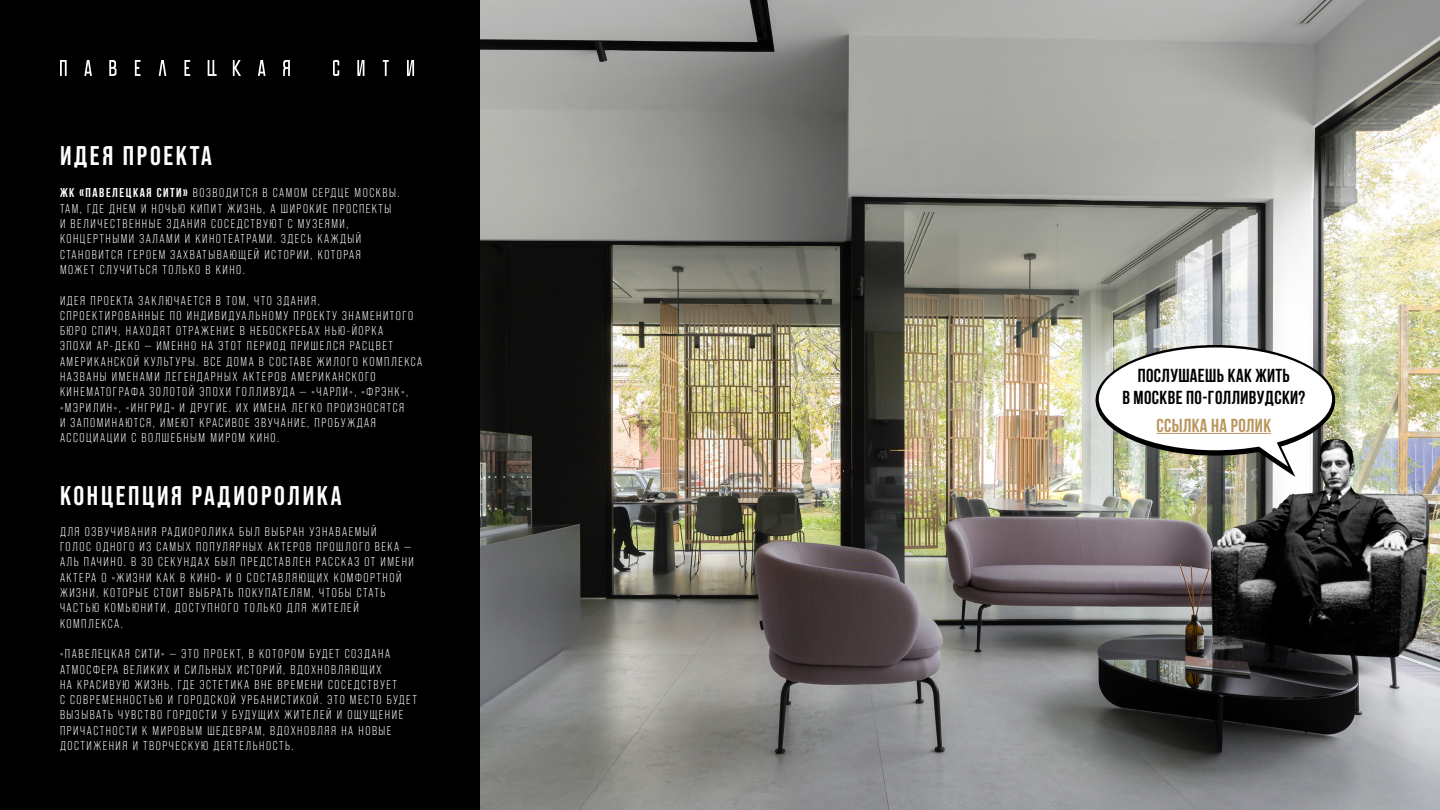
<style>
.page{position:relative;width:1440px;height:810px;background:#fff}
.page>*{position:absolute;margin:0;border:0;box-sizing:border-box;transform-origin:0 0}
.t1{font:700 27px "Bebas Neue Pro";letter-spacing:.1em;color:#fff}
.t2{font:700 18.75px/22.5px "Bebas Neue";letter-spacing:.02em;color:#000;text-align:center}
.t3{font:700 18.75px "Bebas Neue";letter-spacing:.02em;color:#ba955c}
.t4{font:12.75px/15.3px "Bebas Neue Pro";letter-spacing:.12em;color:#fff}
.s1{font-family:"Bebas Neue";font-weight:700}
</style>
<div class="page">
<img style="left:480px;top:0;width:960px;height:810px">
<svg style="left:1096px;top:345px;width:239px;height:110px;fill:#000"></svg>
<div style="left:1099px;top:348px;width:233px;height:102px;background:#fff;border-radius:50%"></div>
<svg style="left:1255px;top:440px;width:40px;height:37px"></svg>
<div style="left:0;top:0;width:480px;height:810px;background:#000"></div>
<hr style="left:1157px;top:433px;width:114px;height:1px;background:#ba955c">
<svg style="left:333px;top:60px;width:6px;height:16px"></svg>
<svg style="left:383px;top:60px;width:6px;height:16px"></svg>
<svg style="left:60px;top:60px;width:7px;height:16px"></svg>
<svg style="left:109px;top:60px;width:8px;height:16px"></svg>
<svg style="left:184px;top:60px;width:6px;height:16px"></svg>
<svg style="left:135px;top:60px;width:6px;height:16px"></svg>
<svg style="left:233px;top:60px;width:8px;height:16px"></svg>
<svg style="left:283px;top:60px;width:7px;height:16px"></svg>
<svg style="left:208px;top:60px;width:9px;height:16px"></svg>
<svg style="left:159px;top:60px;width:7px;height:16px"></svg>
<svg style="left:258px;top:60px;width:8px;height:16px"></svg>
<svg style="left:84px;top:60px;width:8px;height:16px"></svg>
<svg style="left:407px;top:60px;width:7px;height:16px"></svg>
<svg style="left:357px;top:60px;width:7px;height:16px"></svg>
<h1 class="t1" style="left:60px;top:140px;width:153px">ИДЕЯ ПРОЕКТА</h1>
<p class="t4" style="left:60px;top:185px;width:341px"><span class="s1">ЖК «ПАВЕЛЕЦКАЯ СИТИ»</span> ВОЗВОДИТСЯ В САМОМ СЕРДЦЕ МОСКВЫ.<br>ТАМ, ГДЕ ДНЕМ И НОЧЬЮ КИПИТ ЖИЗНЬ, А ШИРОКИЕ ПРОСПЕКТЫ И ВЕЛИЧЕСТВЕННЫЕ ЗДАНИЯ СОСЕДСТВУЮТ С МУЗЕЯМИ, КОНЦЕРТНЫМИ ЗАЛАМИ И КИНОТЕАТРАМИ. ЗДЕСЬ КАЖДЫЙ СТАНОВИТСЯ ГЕРОЕМ ЗАХВАТЫВАЮЩЕЙ ИСТОРИИ, КОТОРАЯ<br>МОЖЕТ СЛУЧИТЬСЯ ТОЛЬКО В КИНО.</p>
<p class="t4" style="left:60px;top:292px;width:364px">ИДЕЯ ПРОЕКТА ЗАКЛЮЧАЕТСЯ В ТОМ, ЧТО ЗДАНИЯ, СПРОЕКТИРОВАННЫЕ ПО ИНДИВИДУАЛЬНОМУ ПРОЕКТУ ЗНАМЕНИТОГО БЮРО СПИЧ, НАХОДЯТ ОТРАЖЕНИЕ В НЕБОСКРЕБАХ НЬЮ-ЙОРКА<br>ЭПОХИ АР-ДЕКО — ИМЕННО НА ЭТОТ ПЕРИОД ПРИШЕЛСЯ РАСЦВЕТ АМЕРИКАНСКОЙ КУЛЬТУРЫ. ВСЕ ДОМА В СОСТАВЕ ЖИЛОГО КОМПЛЕКСА НАЗВАНЫ ИМЕНАМИ ЛЕГЕНДАРНЫХ АКТЕРОВ АМЕРИКАНСКОГО КИНЕМАТОГРАФА ЗОЛОТОЙ ЭПОХИ ГОЛЛИВУДА — «ЧАРЛИ», «ФРЭНК», «МЭРИЛИН», «ИНГРИД» И ДРУГИЕ. ИХ ИМЕНА ЛЕГКО ПРОИЗНОСЯТСЯ<br>И ЗАПОМИНАЮТСЯ, ИМЕЮТ КРАСИВОЕ ЗВУЧАНИЕ, ПРОБУЖДАЯ АССОЦИАЦИИ С ВОЛШЕБНЫМ МИРОМ КИНО.</p>
<h1 class="t1" style="left:60px;top:480px;width:283px">КОНЦЕПЦИЯ РАДИОРОЛИКА</h1>
<p class="t4" style="left:60px;top:524px;width:355px">ДЛЯ ОЗВУЧИВАНИЯ РАДИОРОЛИКА БЫЛ ВЫБРАН УЗНАВАЕМЫЙ<br>ГОЛОС ОДНОГО ИЗ САМЫХ ПОПУЛЯРНЫХ АКТЕРОВ ПРОШЛОГО ВЕКА — АЛЬ ПАЧИНО. В 30 СЕКУНДАХ БЫЛ ПРЕДСТАВЛЕН РАССКАЗ ОТ ИМЕНИ АКТЕРА О «ЖИЗНИ КАК В КИНО» И О СОСТАВЛЯЮЩИХ КОМФОРТНОЙ ЖИЗНИ, КОТОРЫЕ СТОИТ ВЫБРАТЬ ПОКУПАТЕЛЯМ, ЧТОБЫ СТАТЬ ЧАСТЬЮ КОМЬЮНИТИ, ДОСТУПНОГО ТОЛЬКО ДЛЯ ЖИТЕЛЕЙ КОМПЛЕКСА.</p>
<p class="t4" style="left:60px;top:646px;width:358px">«ПАВЕЛЕЦКАЯ СИТИ» — ЭТО ПРОЕКТ, В КОТОРОМ БУДЕТ СОЗДАНА АТМОСФЕРА ВЕЛИКИХ И СИЛЬНЫХ ИСТОРИЙ, ВДОХНОВЛЯЮЩИХ<br>НА КРАСИВУЮ ЖИЗНЬ, ГДЕ ЭСТЕТИКА ВНЕ ВРЕМЕНИ СОСЕДСТВУЕТ<br>С СОВРЕМЕННОСТЬЮ И ГОРОДСКОЙ УРБАНИСТИКОЙ. ЭТО МЕСТО БУДЕТ ВЫЗЫВАТЬ ЧУВСТВО ГОРДОСТИ У БУДУЩИХ ЖИТЕЛЕЙ И ОЩУЩЕНИЕ ПРИЧАСТНОСТИ К МИРОВЫМ ШЕДЕВРАМ, ВДОХНОВЛЯЯ НА НОВЫЕ ДОСТИЖЕНИЯ И ТВОРЧЕСКУЮ ДЕЯТЕЛЬНОСТЬ.</p>
<h2 class="t2" style="left:1122px;top:364px;width:184px">ПОСЛУШАЕШЬ КАК ЖИТЬ<br>В МОСКВЕ ПО-ГОЛЛИВУДСКИ?</h2>
<h2 class="t3" style="left:1157px;top:415px;width:116px">ссылка на ролик</h2>
</div>
